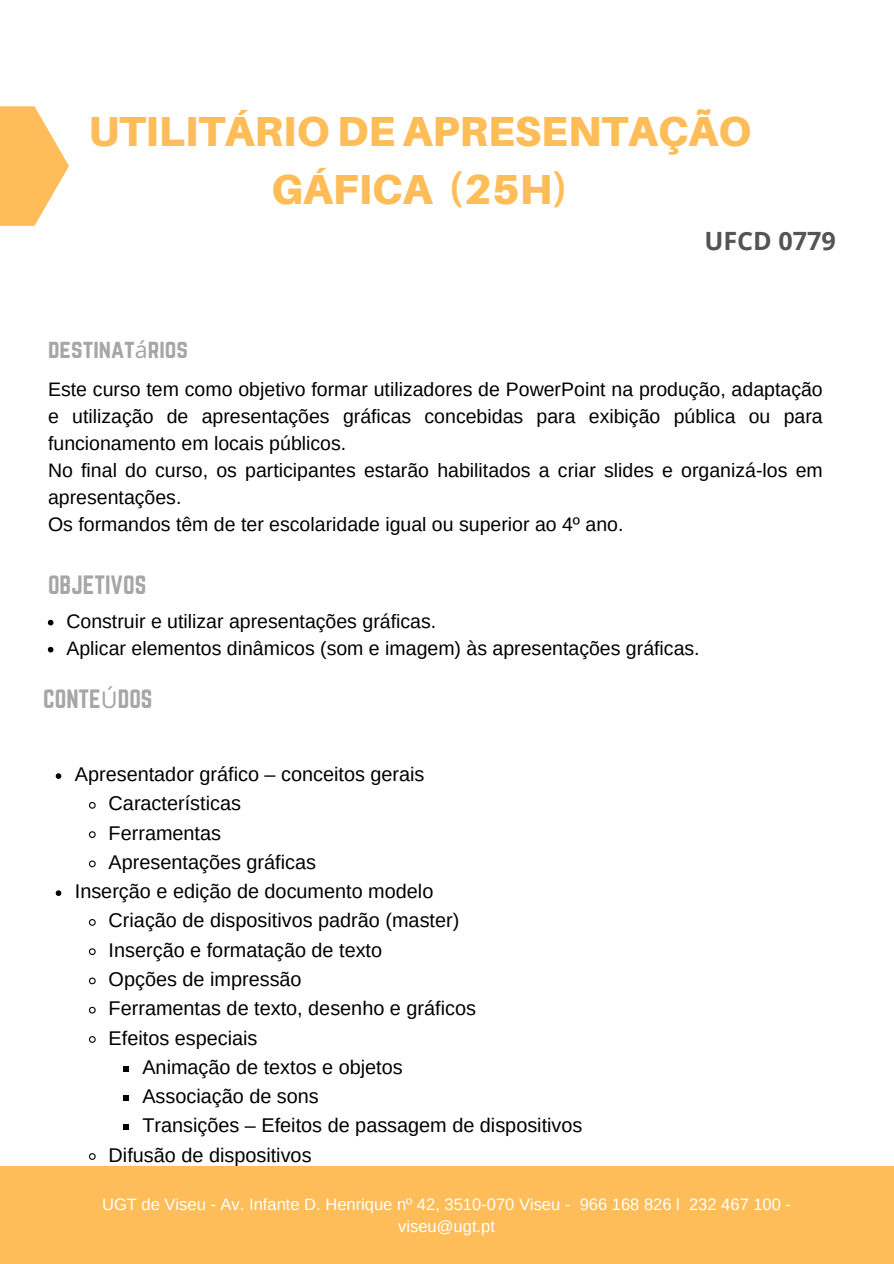
<style>
.page{position:relative;width:894px;height:1264px;background:#fff}
.page>*{position:absolute;margin:0;border:0;box-sizing:border-box;transform-origin:0 0}
.t1{font:900 42px/58.7px "Aileron";color:#ffbd59;text-align:center}
.t2{font:700 25.2px "Open Sans";color:#545454}
.t3{font:23.1px "Norwester";color:#a6a6a6}
.t4{font:19.8px "Arimo";color:#000}
.t5{font:19.5px/27px "Arimo";color:#000}
.t6{font:16.5px/22.5px "Arimo";color:#fff;text-align:center}
.s1{font-family:"Noto Sans"}
</style>
<div class="page">
<div style="left:0;top:1166px;width:893px;height:97px;background:#ffbd59"></div>
<svg style="left:0;top:106px;width:69px;height:120px;fill:#ffbd59"></svg>
<svg style="left:56px;top:773px;width:5px;height:6px"></svg>
<svg style="left:88px;top:802px;width:8px;height:7px"></svg>
<svg style="left:88px;top:831px;width:8px;height:7px"></svg>
<svg style="left:88px;top:860px;width:8px;height:8px"></svg>
<svg style="left:56px;top:890px;width:5px;height:6px"></svg>
<svg style="left:88px;top:919px;width:8px;height:7px"></svg>
<svg style="left:88px;top:948px;width:8px;height:7px"></svg>
<svg style="left:88px;top:977px;width:8px;height:8px"></svg>
<svg style="left:88px;top:1006px;width:8px;height:8px"></svg>
<svg style="left:88px;top:1036px;width:8px;height:7px"></svg>
<svg style="left:123px;top:1066px;width:6px;height:5px"></svg>
<svg style="left:123px;top:1095px;width:6px;height:5px"></svg>
<svg style="left:123px;top:1124px;width:6px;height:6px"></svg>
<svg style="left:88px;top:1153px;width:8px;height:7px"></svg>
<svg style="left:48px;top:620px;width:5px;height:5px"></svg>
<svg style="left:48px;top:647px;width:5px;height:5px"></svg>
<h1 class="t1" style="left:89px;top:101px;width:663px">UTILITÁRIO DE APRESENTAÇÃO<br>GÁFICA (25H)</h1>
<p class="t2" style="left:704px;top:223px;width:133px">UFCD 0779</p>
<p class="t3" style="left:48px;top:335px;width:141px">destinat<span class="s1">á</span>rios</p>
<p class="t5" style="left:48px;top:375px;width:776px">Este curso tem como objetivo formar utilizadores de PowerPoint na produção, adaptação e utilização de apresentações gráficas concebidas para exibição pública ou para funcionamento em locais públicos.<br>No final do curso, os participantes estarão habilitados a criar slides e organizá-los em apresentações.<br>Os formandos têm de ter escolaridade igual ou superior ao 4º ano.</p>
<p class="t3" style="left:48px;top:570px;width:100px">OBJETIVOS</p>
<p class="t5" style="left:66px;top:607px;width:371px">Construir e utilizar apresentações gráficas.</p>
<p class="t5" style="left:66px;top:634px;width:634px">Aplicar elementos dinâmicos (som e imagem) às apresentações gráficas.</p>
<h2 class="t3" style="left:43px;top:685px;width:111px">CONTE<span class="s1">Ú</span>DOS</h2>
<h5 class="t4" style="left:75px;top:763px;width:351px">Apresentador gráfico – conceitos gerais</h5>
<h3 class="t4" style="left:109px;top:792px;width:134px">Características</h3>
<p class="t4" style="left:109px;top:821px;width:114px">Ferramentas</p>
<p class="t4" style="left:109px;top:851px;width:209px">Apresentações gráficas</p>
<h3 class="t4" style="left:75px;top:880px;width:360px">Inserção e edição de documento modelo</h3>
<p class="t4" style="left:109px;top:909px;width:352px">Criação de dispositivos padrão (master)</p>
<p class="t4" style="left:109px;top:938px;width:275px">Inserção e formatação de texto</p>
<p class="t4" style="left:109px;top:968px;width:194px">Opções de impressão</p>
<p class="t4" style="left:109px;top:997px;width:369px">Ferramentas de texto, desenho e gráficos</p>
<p class="t4" style="left:109px;top:1026px;width:150px">Efeitos especiais</p>
<p class="t4" style="left:142px;top:1055px;width:262px">Animação de textos e objetos</p>
<p class="t4" style="left:142px;top:1085px;width:178px">Associação de sons</p>
<p class="t4" style="left:142px;top:1114px;width:441px">Transições – Efeitos de passagem de dispositivos</p>
<p class="t4" style="left:109px;top:1143px;width:204px">Difusão de dispositivos</p>
<h4 class="t6" style="left:102px;top:1192px;width:690px">UGT de Viseu - Av. Infante D. Henrique nº 42, 3510-070 Viseu - 966 168 826 l 232 467 100 - viseu@ugt.pt</h4>
</div>
